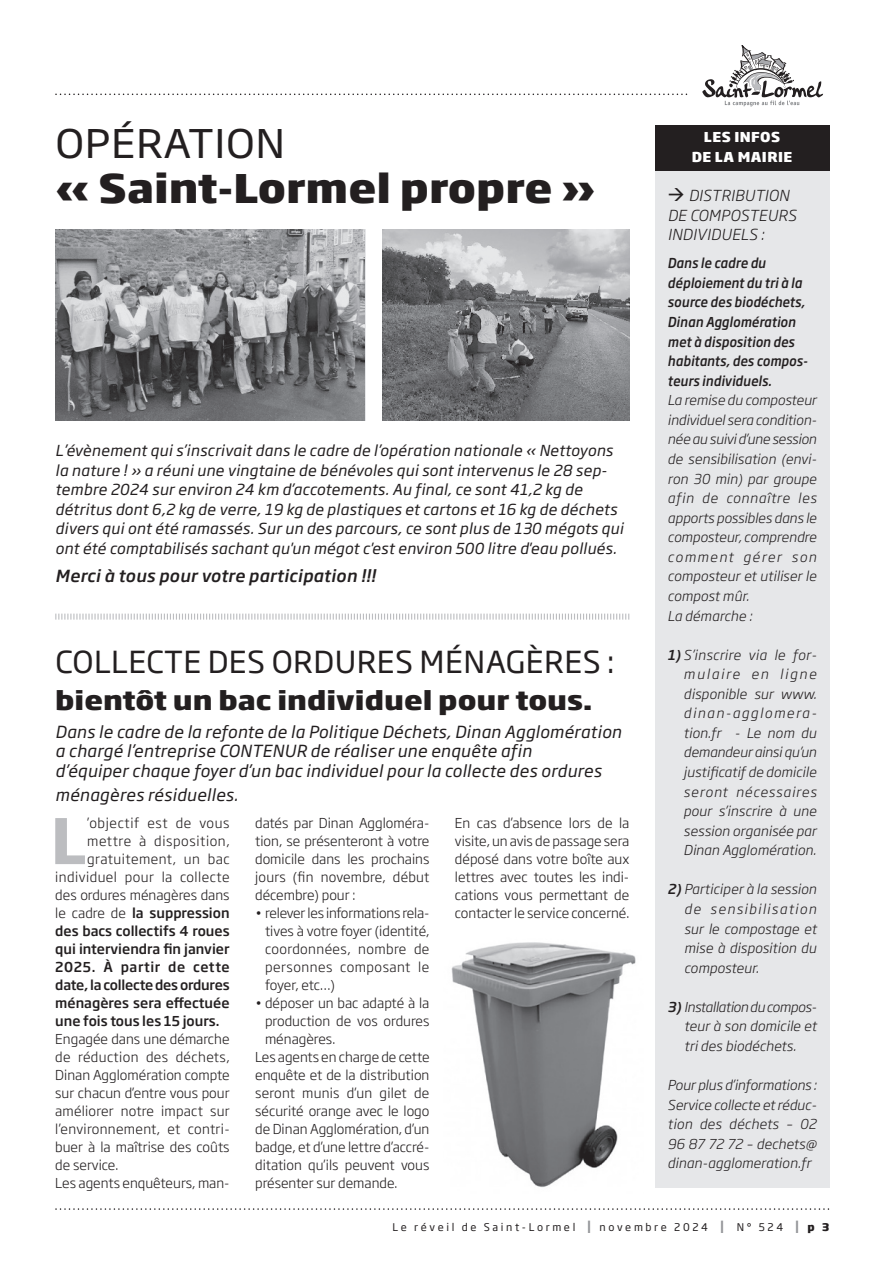
<style>
.page{position:relative;width:893px;height:1263px;background:#fff}
.page>*{position:absolute;margin:0;border:0;box-sizing:border-box;transform-origin:0 0}
.t1{font:700 61.95px "Soho Gothic Pro";color:#bcbdc0}
.t2{font:800 39px "Soho Gothic Pro";color:#231f20;scale:1.08 1}
.t3{font:39px "Soho Gothic Pro";letter-spacing:.015em;color:#231f20;scale:1.08 1}
.t4{font:30px "Soho Gothic Pro";letter-spacing:.015em;color:#231f20}
.t5{font:800 25.5px "Soho Gothic Pro";color:#231f20;scale:1.1 1}
.t6{font:italic 16.5px/19.5px "Soho Gothic Pro";letter-spacing:.02em;color:#231f20}
.t7{font:italic 500 16.5px "Soho Gothic Pro";letter-spacing:.02em;color:#231f20}
.t8{font:italic 15px/19.5px "Soho Gothic Pro";letter-spacing:.02em;color:#231f20}
.t9{font:italic 300 15px/19.5px "Soho Gothic Pro";letter-spacing:.025em;color:#231f20}
.t10{font:300 13.5px/18px "Soho Gothic Pro";color:#231f20;text-align:justify}
.t11{font:italic 300 13.5px/19.5px "Soho Gothic Pro";letter-spacing:.01em;color:#231f20;text-align:justify}
.t12{font:500 13.5px "Soho Gothic Pro";color:#231f20}
.t13{font:italic 500 13.5px/19.5px "Soho Gothic Pro";letter-spacing:.01em;color:#231f20;scale:.9 1}
.t14{font:300 13.5px "Soho Gothic Pro";letter-spacing:.035em;color:#231f20}
.t15{font:300 13.5px "Soho Gothic Pro";letter-spacing:.045em;color:#231f20}
.t16{font:500 13.5px "Soho Gothic Pro";letter-spacing:.045em;color:#231f20}
.t17{font:800 13.5px/19.5px "Soho Gothic Pro";letter-spacing:.035em;color:#fff;text-align:center}
.t18{font:10.5px "Soho Gothic Pro";letter-spacing:.25em;color:#231f20}
.s1{font-weight:300}
.s2{font-weight:500}
.s3{font-weight:500;font-size:16.65px;color:#939598}
.s4{font-weight:800}
</style>
<div class="page">
<svg style="left:55px;top:1208px;width:774px;height:2px"></svg>
<svg style="left:702px;top:45px;width:121px;height:62px"></svg>
<svg style="left:55px;top:94px;width:632px;height:1px"></svg>
<div style="left:655px;top:128px;width:174px;height:1060px;background:#e6e7e9"></div>
<div style="left:655px;top:125px;width:174px;height:26px;background:#231f20"></div>
<div style="left:655px;top:145px;width:174px;height:26px;background:#231f20"></div>
<img style="left:55px;top:230px;width:309px;height:191px">
<img style="left:383px;top:230px;width:246px;height:191px">
<img style="left:451px;top:942px;width:185px;height:246px">
<svg style="left:55px;top:614px;width:574px;height:6px"></svg>
<h2 class="t3" style="left:56px;top:113px;width:214px">OPÉRATION</h2>
<h2 class="t2" style="left:55px;top:157px;width:502px">« Saint-Lormel propre »</h2>
<p class="t8" style="left:55px;top:440px;width:570px">L’évènement qui s’inscrivait dans le cadre de l’opération nationale « Nettoyons la nature ! » a réuni une vingtaine de bénévoles qui sont intervenus le 28 sep&shy;tembre 2024 sur environ 24 km d’accotements. Au final, ce sont 41,2 kg de détritus dont 6,2 kg de verre, 19 kg de plastiques et cartons et 16 kg de déchets divers qui ont été ramassés. Sur un des parcours, ce sont plus de 130 mégots qui ont été comptabilisés sachant qu'un mégot c'est environ 500 litre d'eau pollués.</p>
<p class="t7" style="left:55px;top:563px;width:322px">Merci à tous pour votre participation !!!</p>
<h3 class="t4" style="left:55px;top:638px;width:561px">COLLECTE DES ORDURES MÉNAGÈRES :</h3>
<h3 class="t5" style="left:55px;top:680px;width:490px">bientôt un bac individuel pour tous.</h3>
<p class="t6" style="left:55px;top:721px;width:568px">Dans le cadre de la refonte de la Politique Déchets, Dinan Agglomération a chargé l’entreprise CONTENUR de réaliser une enquête afin<br>d’équiper chaque foyer d’un bac individuel pour la collecte des ordures</p>
<p class="t6" style="left:55px;top:784px;width:184px">ménagères résiduelles.</p>
<h1 class="t1" style="left:51px;top:792px;width:37px">L</h1>
<p class="t15" style="left:87px;top:813px;width:144px">’objectif est de vous</p>
<p class="t15" style="left:87px;top:830px;width:144px">mettre à disposition,</p>
<p class="t14" style="left:87px;top:848px;width:144px">gratuitement, un bac</p>
<p class="t14" style="left:55px;top:866px;width:176px">individuel pour la collecte</p>
<p class="t10" style="left:55px;top:885px;width:176px">des ordures ménagères dans</p>
<p class="t12" style="left:55px;top:902px;width:176px"><span class="s1">le cadre de</span> la suppression</p>
<p class="t12" style="left:55px;top:920px;width:176px">des bacs collectifs 4 roues</p>
<p class="t12" style="left:55px;top:938px;width:176px">qui interviendra fin janvier</p>
<p class="t16" style="left:55px;top:956px;width:176px">2025. À partir de cette</p>
<p class="t12" style="left:55px;top:974px;width:176px">date, la collecte des ordures</p>
<p class="t12" style="left:55px;top:992px;width:176px">ménagères sera effectuée</p>
<p class="t12" style="left:55px;top:1010px;width:166px">une fois tous les 15 jours.</p>
<p class="t10" style="left:55px;top:1029px;width:176px;text-align:left">Engagée dans une démarche de réduction des déchets,<br>Dinan Agglomération compte sur chacun d’entre vous pour améliorer notre impact sur l’environnement, et contri&shy;buer à la maîtrise des coûts de service.<br>Les agents enquêteurs, man-</p>
<p class="t10" style="left:255px;top:813px;width:176px">datés par Dinan Aggloméra&shy;tion, se présenteront à votre domicile dans les prochains jours (fin novembre, début décembre) pour :</p>
<p class="t10" style="left:265px;top:903px;width:166px;text-indent:-10px">• relever les informations rela&shy;tives à votre foyer (identité, coordonnées, nombre de personnes composant le foyer, etc…)</p>
<p class="t10" style="left:255px;top:993px;width:176px">• déposer un bac adapté à la</p>
<p class="t10" style="left:265px;top:1011px;width:166px">production de vos ordures</p>
<p class="t10" style="left:265px;top:1029px;width:72px">ménagères.</p>
<p class="t10" style="left:255px;top:1047px;width:176px">Les agents en charge de cette</p>
<p class="t10" style="left:255px;top:1065px;width:176px">enquête et de la distribution</p>
<p class="t10" style="left:255px;top:1083px;width:176px">seront munis d’un gilet de</p>
<p class="t10" style="left:255px;top:1101px;width:176px">sécurité orange avec le logo</p>
<p class="t10" style="left:255px;top:1119px;width:176px">de Dinan Agglomération, d’un</p>
<p class="t10" style="left:255px;top:1137px;width:176px">badge, et d’une lettre d’accré-</p>
<p class="t10" style="left:255px;top:1155px;width:176px">ditation qu’ils peuvent vous</p>
<p class="t10" style="left:255px;top:1173px;width:144px">présenter sur demande.</p>
<p class="t10" style="left:455px;top:813px;width:176px">En cas d’absence lors de la visite, un avis de passage sera déposé dans votre boîte aux lettres avec toutes les indi&shy;cations vous permettant de contacter le service concerné.</p>
<p class="t17" style="left:692px;top:127px;width:102px">LES INFOS<br>DE LA MAIRIE</p>
<p class="t9" style="left:668px;top:185px;width:130px">→ DISTRIBUTION<br>DE COMPOSTEURS<br>INDIVIDUELS :</p>
<p class="t13" style="left:668px;top:253px;width:157px">Dans le cadre du déploiement du tri à la source des biodéchets,<br>Dinan Agglomération met à disposition des habitants, des compos&shy;teurs individuels.</p>
<p class="t11" style="left:668px;top:390px;width:150px;text-align:left">La remise du composteur individuel sera condition&shy;née au suivi d’une session de sensibilisation (envi&shy;ron 30 min) par groupe afin de connaître les apports possibles dans le composteur, comprendre comment gérer son composteur et utiliser le compost mûr.<br>La démarche :</p>
<p class="t11" style="left:684px;top:644px;width:134px;text-indent:-16px"><span class="s2">1)</span> S’inscrire via le for&shy;mulaire en ligne disponible sur www. dinan-agglomera&shy;tion.fr - Le nom du demandeur ainsi qu’un justificatif de domicile seront nécessaires pour s’inscrire à une session organisée par Dinan Agglomération.</p>
<p class="t11" style="left:684px;top:879px;width:134px;text-indent:-17px"><span class="s2">2)</span> Participer à la session de sensibilisation sur le compostage et mise à disposition du composteur.</p>
<p class="t11" style="left:684px;top:996px;width:134px;text-indent:-17px"><span class="s2">3)</span> Installation du compos&shy;teur à son domicile et tri des biodéchets.</p>
<p class="t11" style="left:668px;top:1074px;width:150px">Pour plus d’informations :<br>Service collecte et réduc&shy;tion des déchets – 02<br>96 87 72 72 – dechets@ dinan-agglomeration.fr</p>
<p class="t18" style="left:393px;top:1219px;width:438px">Le réveil de Saint-Lormel <span class="s3">I</span> novembre 2024 <span class="s3">I</span> N° 524 <span class="s3">I</span> <span class="s4">p 3</span></p>
</div>
